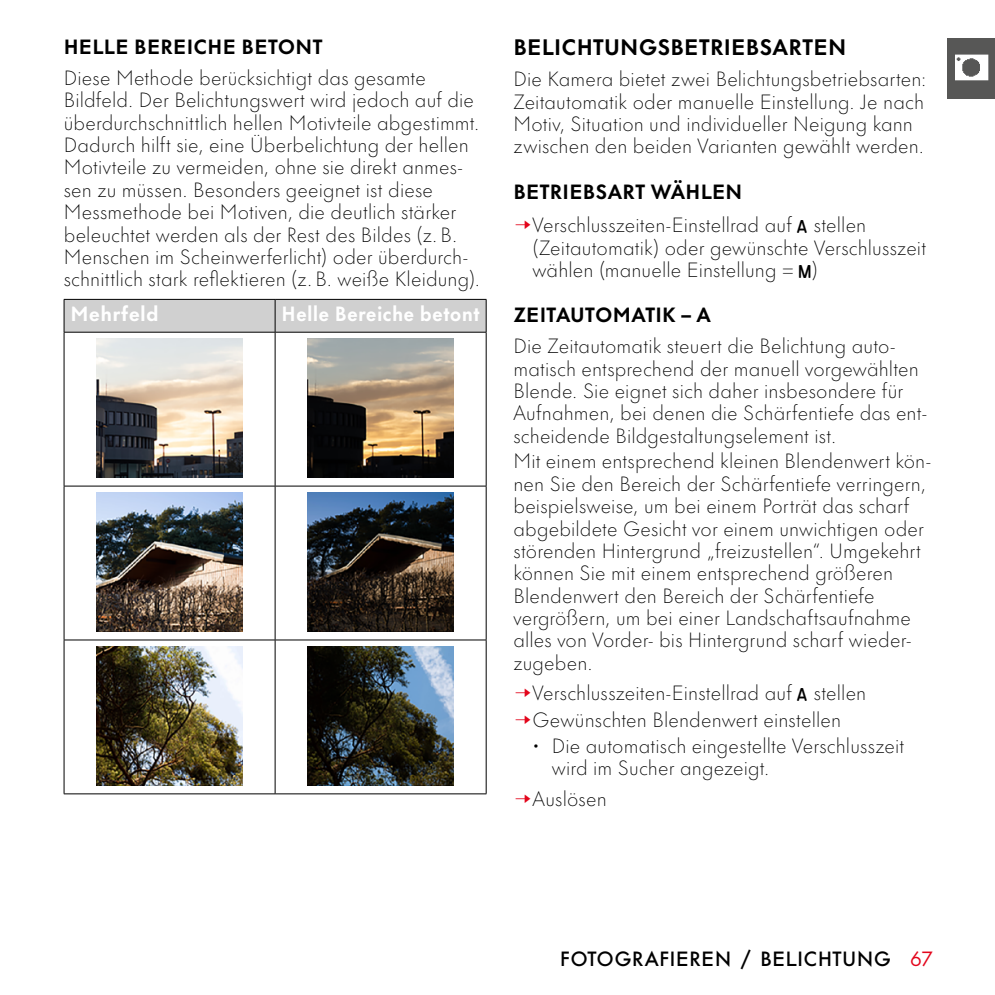
<style>
.page{position:relative;width:995px;height:995px;background:#fff}
.page>*{position:absolute;margin:0;border:0;box-sizing:border-box;transform-origin:0 0}
.Heading____Heading_02{font:700 20.7px "Futura Nowfor Leica Text";letter-spacing:.01em;color:#000}
.Text____Body_Text{font:300 19.12px/22.3px "Futura Nowfor Leica Text";letter-spacing:.005em;color:#000}
.Heading____Heading_03_blind{font:700 19.12px "Futura Nowfor Leica Text";letter-spacing:.015em;color:#000}
.t1{font:500 19.12px "Futura Nowfor Leica Text";letter-spacing:.01em;color:#000}
.Heading____Heading_03_blind-2{font:700 19.12px "Futura Nowfor Leica Text";letter-spacing:.01em;color:#fff;scale:.96 1}
.Heading____Heading_03{font:700 19.12px "Futura Nowfor Leica Text";letter-spacing:.01em;color:#000}
.Heading____Heading_03_blind-3{font:700 19.12px "Futura Nowfor Leica Text";letter-spacing:.01em;color:#fff}
.s1{color:#e3051b}
.s2{font-family:"LG1054";font-weight:400;font-size:16.2px}
.s3{font-weight:400;color:#e3051b}
</style>
<div class="page">
<div style="left:947px;top:38px;width:48px;height:60px;background:#575756"></div>
<img style="left:956px;top:54px;width:33px;height:27px">
<div style="left:65px;top:300px;width:421px;height:32px;background:#d0d0d0"></div>
<svg style="left:65px;top:333px;width:210px;height:460px"></svg>
<hr style="left:64px;top:299px;width:211px;height:1px;background:#000">
<hr style="left:64px;top:300px;width:1px;height:32px;background:#000">
<hr style="left:275px;top:299px;width:211px;height:1px;background:#000">
<hr style="left:275px;top:300px;width:1px;height:32px;background:#000">
<hr style="left:486px;top:300px;width:1px;height:32px;background:#000">
<hr style="left:64px;top:332px;width:211px;height:1px;background:#000">
<hr style="left:64px;top:332px;width:1px;height:154px;background:#000">
<hr style="left:275px;top:332px;width:211px;height:1px;background:#000">
<hr style="left:275px;top:332px;width:1px;height:154px;background:#000">
<hr style="left:486px;top:332px;width:1px;height:154px;background:#000">
<hr style="left:64px;top:486px;width:211px;height:1px;background:#000">
<hr style="left:64px;top:486px;width:1px;height:154px;background:#000">
<hr style="left:275px;top:486px;width:211px;height:1px;background:#000">
<hr style="left:275px;top:486px;width:1px;height:154px;background:#000">
<hr style="left:486px;top:486px;width:1px;height:154px;background:#000">
<hr style="left:64px;top:640px;width:211px;height:1px;background:#000">
<hr style="left:64px;top:640px;width:1px;height:154px;background:#000">
<hr style="left:275px;top:640px;width:211px;height:1px;background:#000">
<hr style="left:275px;top:640px;width:1px;height:154px;background:#000">
<hr style="left:486px;top:640px;width:1px;height:154px;background:#000">
<hr style="left:64px;top:793px;width:211px;height:1px;background:#000">
<hr style="left:275px;top:793px;width:211px;height:1px;background:#000">
<img style="left:97px;top:339px;width:146px;height:138px">
<img style="left:308px;top:339px;width:146px;height:138px">
<img style="left:97px;top:492px;width:146px;height:139px">
<img style="left:308px;top:492px;width:146px;height:139px">
<img style="left:97px;top:646px;width:146px;height:139px">
<img style="left:308px;top:646px;width:146px;height:139px">
<p class="Heading____Heading_03_blind" style="left:64px;top:31px;width:260px">HELLE BEREICHE BETONT</p>
<p class="Text____Body_Text" style="left:64px;top:66px;width:418px">Diese Methode berücksichtigt das gesamte Bildfeld. Der Belichtungswert wird jedoch auf die überdurchschnittlich hellen Motivteile abgestimmt.<br>Dadurch hilft sie, eine Überbelichtung der hellen Motivteile zu vermeiden, ohne sie direkt anmes&shy;sen zu müssen. Besonders geeignet ist diese Messmethode bei Motiven, die deutlich stärker beleuchtet werden als der Rest des Bildes (z. B.<br>Menschen im Scheinwerferlicht) oder überdurch&shy;schnittlich stark reflektieren (z. B. weiße Kleidung).</p>
<p class="Heading____Heading_03_blind-3" style="left:70px;top:298px;width:90px">Mehrfeld</p>
<p class="Heading____Heading_03_blind-2" style="left:281px;top:298px;width:208px">Helle Bereiche betont</p>
<p class="Heading____Heading_02" style="left:513px;top:30px;width:334px">BELICHTUNGSBETRIEBSARTEN</p>
<p class="Text____Body_Text" style="left:513px;top:67px;width:415px">Die Kamera bietet zwei Belichtungsbetriebsarten:<br>Zeitautomatik oder manuelle Einstellung. Je nach Motiv, Situation und individueller Neigung kann zwischen den beiden Varianten gewählt werden.</p>
<p class="Heading____Heading_03_blind" style="left:513px;top:175px;width:230px">BETRIEBSART WÄHLEN</p>
<p class="Text____Body_Text" style="left:533px;top:213px;width:395px;text-indent:-19px"><span class="s1">→</span>Verschlusszeiten-Einstellrad auf <span class="s2">A</span> stellen (Zeitautomatik) oder gewünschte Verschlusszeit wählen (manuelle Einstellung = <span class="s2">M</span>)</p>
<p class="Heading____Heading_03" style="left:513px;top:299px;width:199px">ZEITAUTOMATIK – A</p>
<p class="Text____Body_Text" style="left:513px;top:334px;width:415px">Die Zeitautomatik steuert die Belichtung auto&shy;matisch entsprechend der manuell vorgewählten Blende. Sie eignet sich daher insbesondere für Aufnahmen, bei denen die Schärfentiefe das ent&shy;scheidende Bildgestaltungselement ist.</p>
<p class="Text____Body_Text" style="left:513px;top:449px;width:419px">Mit einem entsprechend kleinen Blendenwert kön&shy;nen Sie den Bereich der Schärfentiefe verringern, beispielsweise, um bei einem Porträt das scharf abgebildete Gesicht vor einem unwichtigen oder störenden Hintergrund „freizustellen“. Umgekehrt können Sie mit einem entsprechend größeren Blendenwert den Bereich der Schärfentiefe vergrößern, um bei einer Landschaftsaufnahme alles von Vorder- bis Hintergrund scharf wieder&shy;zugeben.</p>
<p class="Text____Body_Text" style="left:513px;top:681px;width:354px"><span class="s1">→</span>Verschlusszeiten-Einstellrad auf <span class="s2">A</span> stellen</p>
<p class="Text____Body_Text" style="left:513px;top:708px;width:329px"><span class="s1">→</span>Gewünschten Blendenwert einstellen</p>
<p class="Text____Body_Text" style="left:552px;top:734px;width:354px;text-indent:-19px">• Die automatisch eingestellte Verschlusszeit wird im Sucher angezeigt.</p>
<p class="Text____Body_Text" style="left:513px;top:786px;width:95px"><span class="s1">→</span>Auslösen</p>
<p class="t1" style="left:560px;top:943px;width:374px">FOTOGRAFIEREN / BELICHTUNG <span class="s3">67</span></p>
</div>
